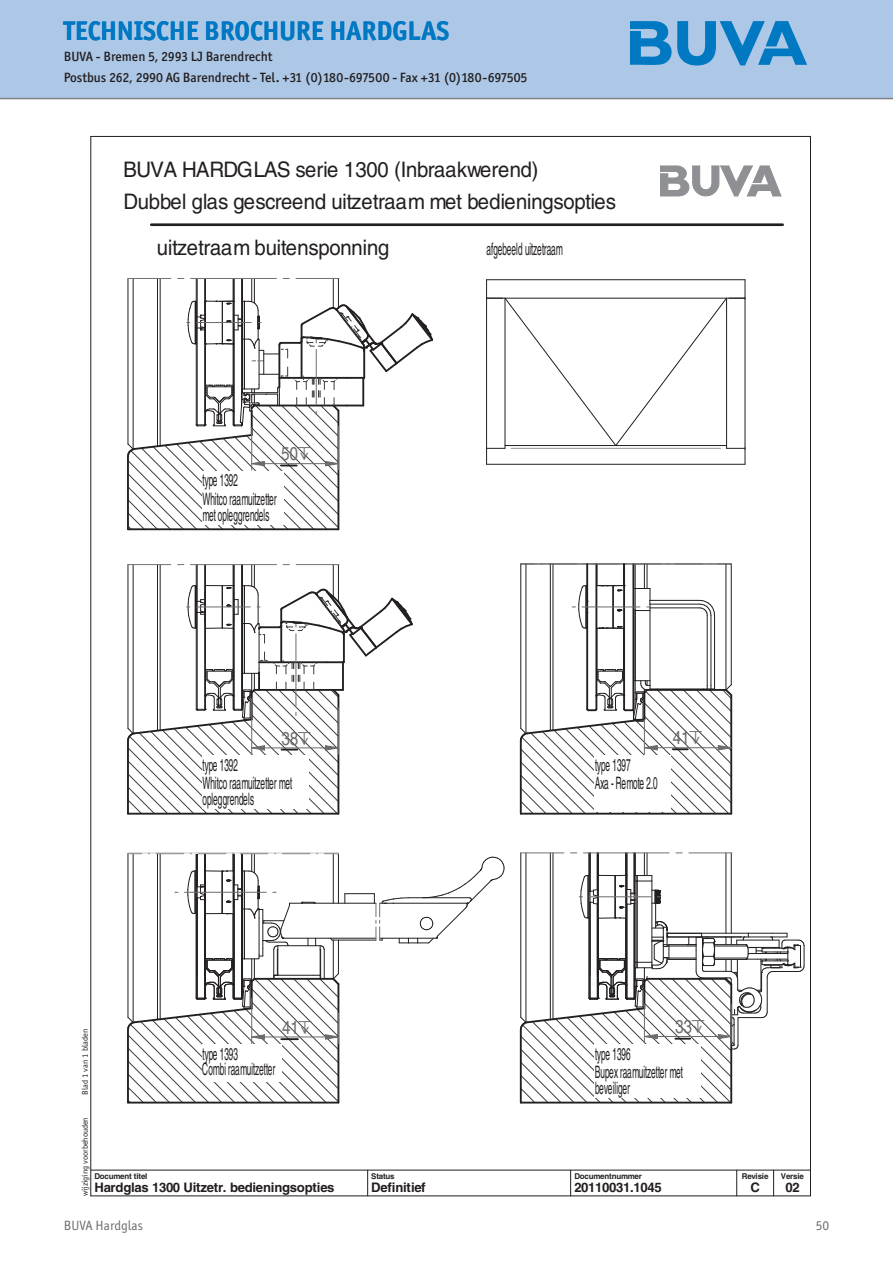
<style>
.page{position:relative;width:893px;height:1263px;background:#fff}
.page>*{position:absolute;margin:0;border:0;box-sizing:border-box;transform-origin:0 0}
.t1{font:700 27px "Officina San ITC";color:#0079c2}
.t2{font:condensed 21.45px/32.5px "Helvetica";letter-spacing:-.05em;color:#231f20;scale:1.17 1}
.t3{font:condensed 18.6px "Helvetica";color:#6b6b6e}
.t4{font:condensed 17.1px/18.5px "Helvetica";letter-spacing:-.04em;color:#231f20;scale:.61 1}
.t5{font:condensed 17.1px "Helvetica";letter-spacing:-.02em;color:#231f20;scale:.61 1}
.t6{font:500 13.5px/21px "Officina San ITC";color:#231f20}
.t7{font:13.5px "Officina San ITC";color:#6c6d70}
.t8{font:700 13.2px "Helvetica";letter-spacing:-.02em;color:#231f20}
.t9{font:8.25px "ITC Officina Sans LT Book";letter-spacing:-.01em;color:#231f20}
.t10{font:700 7.95px "Helvetica";letter-spacing:-.025em;color:#231f20}
</style>
<div class="page">
<div style="left:0;top:0;width:893px;height:98px;background:#adc7e7"></div>
<hr style="left:0;top:98px;width:893px;height:1px;background:#808285">
<svg style="left:630px;top:21px;width:177px;height:45px"></svg>
<hr style="left:90px;top:136px;width:1px;height:1060px;background:#231f20">
<hr style="left:91px;top:136px;width:719px;height:1px;background:#231f20">
<hr style="left:810px;top:136px;width:1px;height:1060px;background:#231f20">
<hr style="left:91px;top:1195px;width:719px;height:1px;background:#231f20">
<hr style="left:91px;top:1169px;width:719px;height:1px;background:#231f20">
<svg style="left:367px;top:1170px;width:1px;height:26px"></svg>
<svg style="left:773px;top:1170px;width:1px;height:25px"></svg>
<svg style="left:736px;top:1170px;width:1px;height:26px"></svg>
<svg style="left:570px;top:1170px;width:1px;height:26px"></svg>
<svg style="left:660px;top:165px;width:122px;height:32px"></svg>
<hr style="left:128px;top:813px;width:210px;height:2px;background:#231f20">
<hr style="left:151px;top:223px;width:632px;height:3px;background:#231f20">
<hr style="left:487px;top:464px;width:258px;height:1px;background:#231f20">
<hr style="left:487px;top:279px;width:258px;height:1px;background:#231f20">
<svg style="left:486px;top:280px;width:259px;height:184px"></svg>
<hr style="left:521px;top:813px;width:210px;height:2px;background:#231f20">
<hr style="left:649px;top:608px;width:1px;height:77px;background:#231f20">
<hr style="left:650px;top:607px;width:50px;height:1px;background:#231f20">
<hr style="left:650px;top:600px;width:50px;height:1px;background:#231f20">
<hr style="left:714px;top:615px;width:1px;height:70px;background:#231f20">
<svg style="left:700px;top:599px;width:15px;height:16px"></svg>
<hr style="left:650px;top:604px;width:50px;height:1px;background:#231f20">
<hr style="left:710px;top:615px;width:1px;height:70px;background:#231f20">
<hr style="left:707px;top:615px;width:1px;height:70px;background:#231f20">
<hr style="left:731px;top:564px;width:1px;height:121px;background:#231f20">
<hr style="left:725px;top:564px;width:1px;height:126px;background:#231f20">
<hr style="left:552px;top:564px;width:1px;height:166px;background:#231f20">
<hr style="left:550px;top:564px;width:1px;height:166px;background:#231f20">
<hr style="left:525px;top:564px;width:1px;height:169px;background:#231f20">
<hr style="left:520px;top:564px;width:1px;height:164px;background:#231f20">
<hr style="left:623px;top:564px;width:2px;height:145px;background:#231f20">
<hr style="left:632px;top:564px;width:2px;height:145px;background:#231f20">
<hr style="left:586px;top:564px;width:2px;height:145px;background:#231f20">
<hr style="left:595px;top:564px;width:2px;height:145px;background:#231f20">
<hr style="left:635px;top:610px;width:1px;height:67px;background:#231f20">
<hr style="left:582px;top:606px;width:58px;height:1px;background:#6b6b6e">
<hr style="left:521px;top:563px;width:210px;height:1px;background:#231f20">
<svg style="left:521px;top:563px;width:13px;height:1px"></svg>
<svg style="left:549px;top:563px;width:77px;height:66px"></svg>
<svg style="left:633px;top:563px;width:28px;height:48px"></svg>
<svg style="left:675px;top:563px;width:28px;height:1px"></svg>
<svg style="left:717px;top:563px;width:14px;height:1px"></svg>
<svg style="left:127px;top:853px;width:378px;height:250px"></svg>
<svg style="left:127px;top:278px;width:306px;height:252px"></svg>
<svg style="left:127px;top:564px;width:286px;height:250px"></svg>
<svg style="left:519px;top:668px;width:214px;height:146px"></svg>
<svg style="left:519px;top:852px;width:286px;height:251px"></svg>
<h1 class="t1" style="left:64px;top:14px;width:387px">TECHNISCHE BROCHURE HARDGLAS</h1>
<p class="t6" style="left:64px;top:46px;width:465px">BUVA - Bremen 5, 2993 LJ Barendrecht<br>Postbus 262, 2990 AG Barendrecht - Tel. +31 (0)180-697500 - Fax +31 (0)180-697505</p>
<p class="t2" style="left:123px;top:155px;width:423px">BUVA HARDGLAS serie 1300 (Inbraakwerend)<br>Dubbel glas gescreend uitzetraam met bedieningsopties</p>
<p class="t2" style="left:156px;top:233px;width:201px">uitzetraam buitensponning</p>
<p class="t5" style="left:486px;top:242px;width:128px">afgebeeld uitzetraam</p>
<p class="t3" style="left:281px;top:447px;width:19px">50</p>
<p class="t9" style="left:80px;top:1095px;width:67px;rotate:-90deg">Blad 1 van 1 bladen</p>
<p class="t4" style="left:202px;top:473px;width:124px">type 1392<br>Whitco raamuitzetter</p>
<p class="t4" style="left:202px;top:507px;width:112px">met opleggrendels</p>
<p class="t3" style="left:281px;top:731px;width:19px">38</p>
<p class="t3" style="left:672px;top:731px;width:19px">41</p>
<p class="t4" style="left:202px;top:757px;width:150px">type 1392<br>Whitco raamuitzetter met</p>
<p class="t4" style="left:202px;top:791px;width:87px">opleggrendels</p>
<p class="t4" style="left:595px;top:757px;width:106px">type 1397<br>Axa - Remote 2.0</p>
<p class="t3" style="left:282px;top:1020px;width:19px">41</p>
<p class="t3" style="left:675px;top:1020px;width:19px">33</p>
<p class="t4" style="left:202px;top:1047px;width:122px;line-height:15.8px">type 1393<br>Combi raamuitzetter</p>
<p class="t4" style="left:595px;top:1046px;width:147px">type 1396<br>Bupex raamuitzetter met</p>
<p class="t4" style="left:595px;top:1080px;width:60px">beveiliger</p>
<p class="t9" style="left:80px;top:1196px;width:80px;rotate:-90deg">wijziging voorbehouden</p>
<p class="t10" style="left:94px;top:1172px;width:55px">Document titel</p>
<p class="t10" style="left:371px;top:1172px;width:25px">Status</p>
<p class="t8" style="left:95px;top:1179px;width:241px">Hardglas 1300 Uitzetr. bedieningsopties</p>
<p class="t8" style="left:371px;top:1179px;width:56px">Definitief</p>
<p class="t10" style="left:574px;top:1172px;width:69px">Documentnummer</p>
<p class="t10" style="left:742px;top:1172px;width:28px">Revisie</p>
<p class="t10" style="left:781px;top:1172px;width:24px">Versie</p>
<p class="t8" style="left:574px;top:1179px;width:89px">20110031.1045</p>
<p class="t8" style="left:750px;top:1179px;width:11px">C</p>
<p class="t8" style="left:785px;top:1179px;width:16px">02</p>
<p class="t7" style="left:64px;top:1218px;width:80px">BUVA Hardglas</p>
<p class="t7" style="left:816px;top:1218px;width:15px">50</p>
</div>
